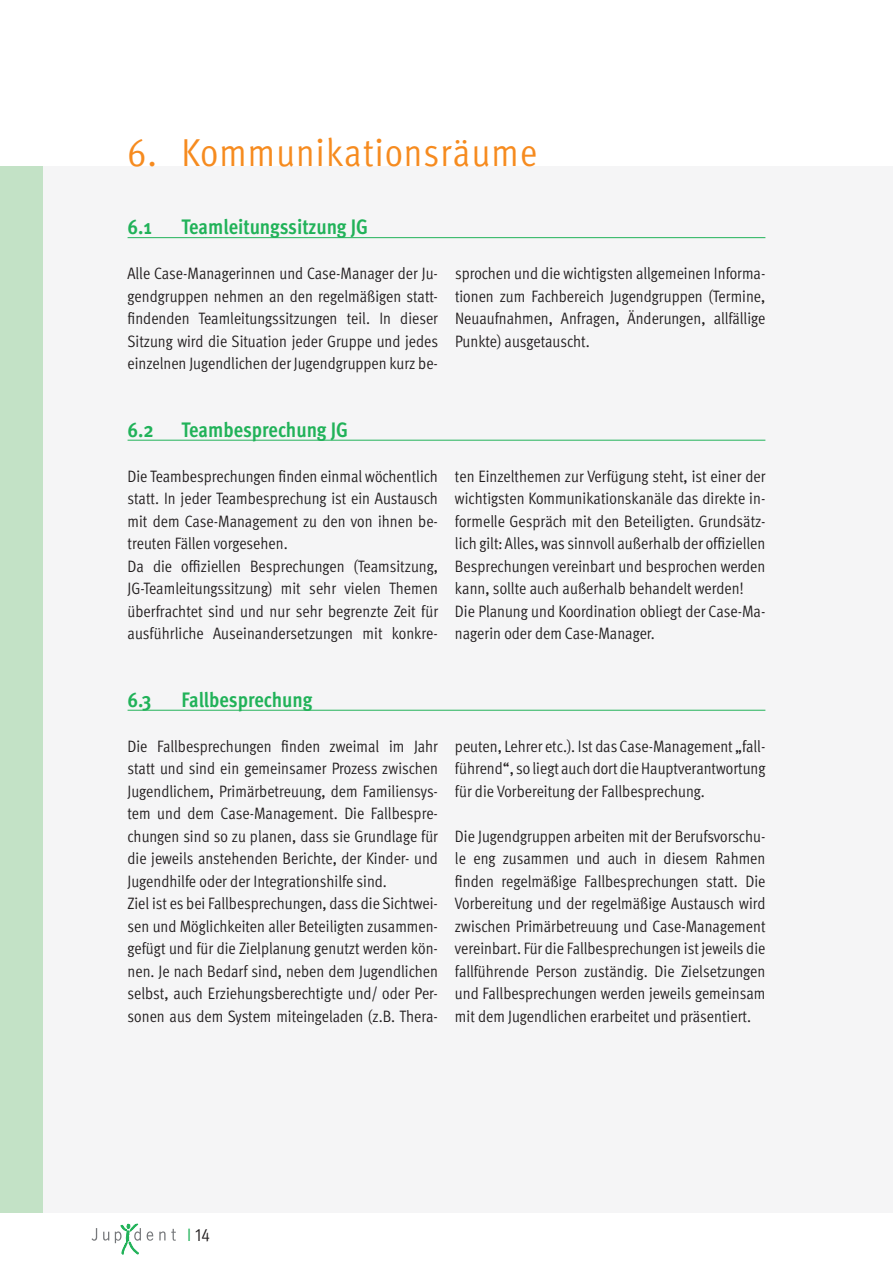
<style>
.page{position:relative;width:893px;height:1263px;background:#fff}
.page>*{position:absolute;margin:0;border:0;box-sizing:border-box;transform-origin:0 0}
.t1{font:39px "Meta Cond Normal";letter-spacing:.03em;color:#f68b1f}
.t2{font:700 21px "Meta Cond";letter-spacing:-.005em;color:#21b259}
.t3{font:18px "Meta Cond Normal Expert";color:#231f20}
.t4{font:16.5px/22.5px "Meta Cond Normal";color:#231f20;text-align:justify}
.s1{font-family:"Meta Cond Normal";color:#21b259}
</style>
<div class="page">
<div style="left:0;top:166px;width:893px;height:1047px;background:#f5f5f6"></div>
<div style="left:0;top:166px;width:43px;height:1047px;background:#c3e2c6"></div>
<svg style="left:92px;top:1228px;width:5px;height:13px"></svg>
<svg style="left:103px;top:1232px;width:6px;height:8px"></svg>
<svg style="left:147px;top:1231px;width:6px;height:10px"></svg>
<svg style="left:159px;top:1229px;width:17px;height:12px"></svg>
<svg style="left:115px;top:1224px;width:26px;height:31px"></svg>
<hr style="left:128px;top:237px;width:637px;height:1px;background:#21b259">
<hr style="left:128px;top:440px;width:637px;height:1px;background:#21b259">
<hr style="left:128px;top:710px;width:637px;height:1px;background:#21b259">
<h1 class="t1" style="left:128px;top:130px;width:411px">6. Kommunikationsräume</h1>
<p class="t2" style="left:128px;top:214px;width:26px">6.1</p>
<p class="t2" style="left:182px;top:214px;width:188px">Teamleitungssitzung JG</p>
<p class="t4" style="left:128px;top:262px;width:312px">Alle Case-Managerinnen und Case-Manager der Ju&shy;gendgruppen nehmen an den regelmäßigen statt&shy;findenden Teamleitungssitzungen teil. In dieser Sitzung wird die Situation jeder Gruppe und jedes einzelnen Jugendlichen der Jugendgruppen kurz be-</p>
<p class="t4" style="left:455px;top:262px;width:312px">sprochen und die wichtigsten allgemeinen Informa&shy;tionen zum Fachbereich Jugendgruppen (Termine, Neuaufnahmen, Anfragen, Änderungen, allfällige Punkte) ausgetauscht.</p>
<p class="t2" style="left:128px;top:417px;width:28px">6.2</p>
<p class="t2" style="left:182px;top:417px;width:168px">Teambesprechung JG</p>
<p class="t4" style="left:128px;top:464px;width:312px;text-align:left">Die Teambesprechungen finden einmal wöchentlich statt. In jeder Teambesprechung ist ein Austausch mit dem Case-Management zu den von ihnen be&shy;treuten Fällen vorgesehen.<br>Da die offiziellen Besprechungen (Teamsitzung, JG-Teamleitungssitzung) mit sehr vielen Themen überfrachtet sind und nur sehr begrenzte Zeit für ausführliche Auseinandersetzungen mit konkre-</p>
<p class="t4" style="left:455px;top:465px;width:312px;text-align:left">ten Einzelthemen zur Verfügung steht, ist einer der wichtigsten Kommunikationskanäle das direkte in&shy;formelle Gespräch mit den Beteiligten. Grundsätz&shy;lich gilt: Alles, was sinnvoll außerhalb der offiziellen Besprechungen vereinbart und besprochen werden kann, sollte auch außerhalb behandelt werden!<br>Die Planung und Koordination obliegt der Case-Ma&shy;nagerin oder dem Case-Manager.</p>
<p class="t2" style="left:128px;top:687px;width:26px">6.3</p>
<p class="t2" style="left:182px;top:687px;width:132px">Fallbesprechung</p>
<p class="t4" style="left:128px;top:734px;width:312px;text-align:left">Die Fallbesprechungen finden zweimal im Jahr statt und sind ein gemeinsamer Prozess zwischen Jugendlichem, Primärbetreuung, dem Familiensys&shy;tem und dem Case-Management. Die Fallbespre&shy;chungen sind so zu planen, dass sie Grundlage für die jeweils anstehenden Berichte, der Kinder- und Jugendhilfe oder der Integrationshilfe sind.<br>Ziel ist es bei Fallbesprechungen, dass die Sichtwei&shy;sen und Möglichkeiten aller Beteiligten zusammen&shy;gefügt und für die Zielplanung genutzt werden kön&shy;nen. Je nach Bedarf sind, neben dem Jugendlichen selbst, auch Erziehungsberechtigte und/ oder Per&shy;sonen aus dem System miteingeladen (z.B. Thera-</p>
<p class="t4" style="left:455px;top:735px;width:312px">peuten, Lehrer etc.). Ist das Case-Management „fall&shy;führend“, so liegt auch dort die Hauptverantwortung für die Vorbereitung der Fallbesprechung.</p>
<p class="t4" style="left:455px;top:825px;width:312px">Die Jugendgruppen arbeiten mit der Berufsvorschu&shy;le eng zusammen und auch in diesem Rahmen finden regelmäßige Fallbesprechungen statt. Die Vorbereitung und der regelmäßige Austausch wird zwischen Primärbetreuung und Case-Management vereinbart. Für die Fallbesprechungen ist jeweils die fallführende Person zuständig. Die Zielsetzungen und Fallbesprechungen werden jeweils gemeinsam mit dem Jugendlichen erarbeitet und präsentiert.</p>
<p class="t3" style="left:187px;top:1225px;width:24px"><span class="s1">I</span> 14</p>
</div>
